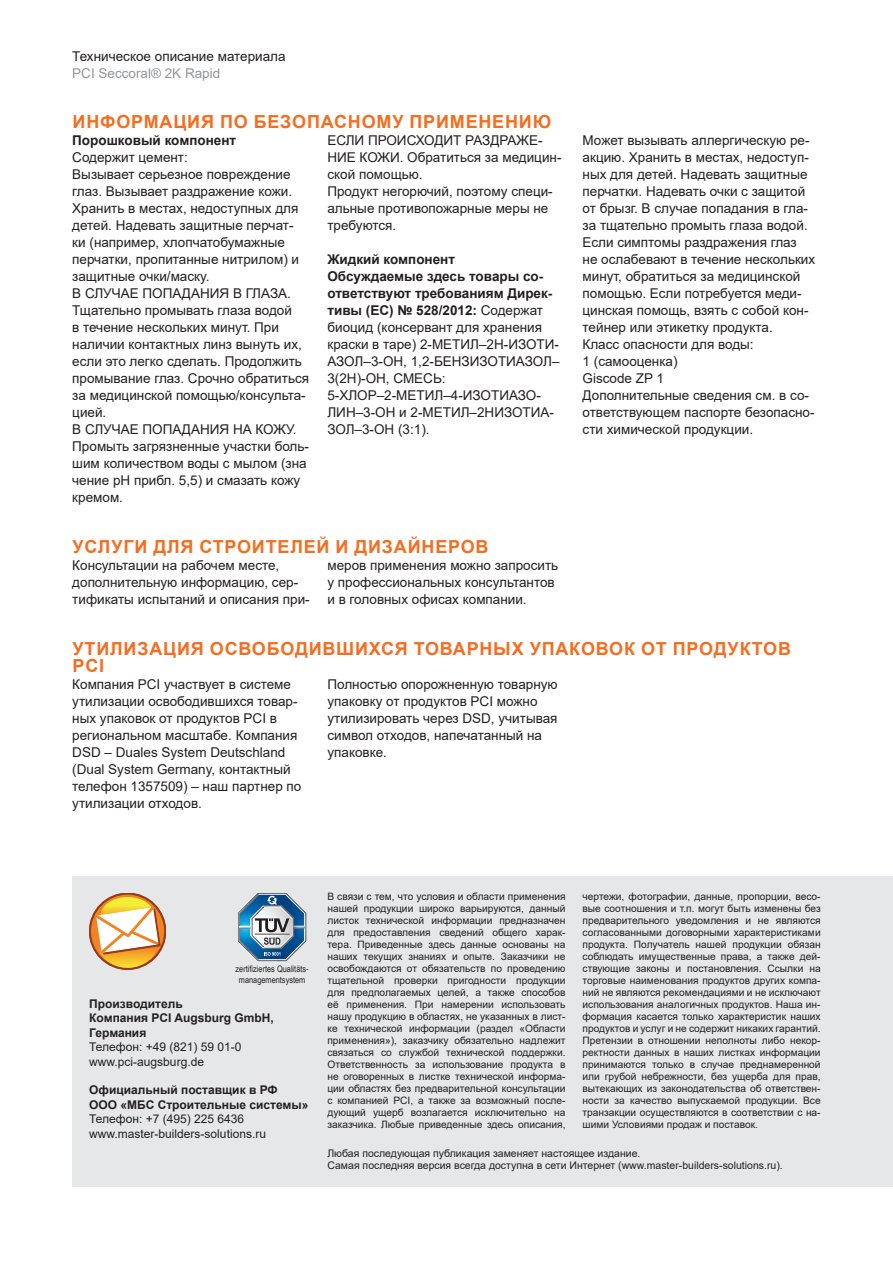
<style>
.page{position:relative;width:893px;height:1263px;background:#fff}
.page>*{position:absolute;margin:0;border:0;box-sizing:border-box;transform-origin:0 0}
.t1{font:700 18px/17px "Arial";letter-spacing:.045em;color:#f36e21}
.t2{font:13.5px/17px "Arial";color:#231f20}
.t3{font:13.5px "Arial";color:#939598}
.t4{font:700 13.5px "Arial";color:#231f20}
.t5{font:700 12px/14.4px "Arial";color:#231f20}
.t6{font:12px/14.4px "Arial";color:#231f20}
.t7{font:10.5px/12.6px "Arial";color:#231f20}
.t8{font:10.2px/12px "Arial";color:#231f20;text-align:justify}
.t9{font:9px/10.8px "Arial Narrow";color:#231f20;text-align:center}
.s1{font-weight:700}
</style>
<div class="page">
<div style="left:72px;top:876px;width:821px;height:310px;background:#e6e7e9"></div>
<svg style="left:89px;top:893px;width:77px;height:76px"></svg>
<svg style="left:238px;top:893px;width:68px;height:68px"></svg>
<p class="t2" style="left:72px;top:48px;width:215px">Техническое описание материала</p>
<p class="t3" style="left:72px;top:64px;width:150px">PCI Seccoral® 2K Rapid</p>
<h1 class="t1" style="left:73px;top:113px;width:480px">ИНФОРМАЦИЯ ПО БЕЗОПАСНОМУ ПРИМЕНЕНИЮ</h1>
<p class="t4" style="left:72px;top:130px;width:165px">Порошковый компонент</p>
<p class="t2" style="left:72px;top:148px;width:238px">Содержит цемент:<br>Вызывает серьезное повреждение глаз. Вызывает раздражение кожи.<br>Хранить в местах, недоступных для детей. Надевать защитные перчат&shy;ки (например, хлопчатобумажные перчатки, пропитанные нитрилом) и защитные очки/маску.<br>В СЛУЧАЕ ПОПАДАНИЯ В ГЛАЗА.<br>Тщательно промывать глаза водой<br>в течение нескольких минут. При наличии контактных линз вынуть их, если это легко сделать. Продолжить промывание глаз. Срочно обратиться за медицинской помощью/консульта&shy;цией.<br>В СЛУЧАЕ ПОПАДАНИЯ НА КОЖУ.<br>Промыть загрязненные участки боль&shy;шим количеством воды с мылом (зна чение pH прибл. 5,5) и смазать кожу кремом.</p>
<p class="t2" style="left:327px;top:131px;width:236px">ЕСЛИ ПРОИСХОДИТ РАЗДРАЖЕ-<br>НИЕ КОЖИ. Обратиться за медицин&shy;ской помощью.<br>Продукт негорючий, поэтому специ&shy;альные противопожарные меры не требуются.</p>
<p class="t2" style="left:327px;top:250px;width:234px"><span class="s1">Жидкий компонент<br>Обсуждаемые здесь товары со&shy;ответствуют требованиям Дирек&shy;тивы (EC) № 528/2012:</span> Содержат биоцид (консервант для хранения краски в таре) 2-МЕТИЛ–2H-ИЗОТИ-<br>АЗОЛ–3-ОН, 1,2-БЕНЗИЗОТИАЗОЛ–<br>3(2H)-ОН, СМЕСЬ:<br>5-ХЛОР–2-МЕТИЛ–4-ИЗОТИАЗО-<br>ЛИН–3-ОН и 2-МЕТИЛ–2HИЗОТИА-<br>ЗОЛ–3-ОН (3:1).</p>
<p class="t2" style="left:583px;top:131px;width:234px">Может вызывать аллергическую ре&shy;акцию. Хранить в местах, недоступ&shy;ных для детей. Надевать защитные перчатки. Надевать очки с защитой от брызг. В случае попадания в гла&shy;за тщательно промыть глаза водой.<br>Если симптомы раздражения глаз<br>не ослабевают в течение нескольких минут, обратиться за медицинской помощью. Если потребуется меди&shy;цинская помощь, взять с собой кон&shy;тейнер или этикетку продукта.<br>Класс опасности для воды:<br>1 (самооценка)<br>Giscode ZP 1<br>Дополнительные сведения см. в со&shy;ответствующем паспорте безопасно&shy;сти химической продукции.</p>
<h1 class="t1" style="left:73px;top:538px;width:417px">УСЛУГИ ДЛЯ СТРОИТЕЛЕЙ И ДИЗАЙНЕРОВ</h1>
<p class="t2" style="left:72px;top:556px;width:239px">Консультации на рабочем месте, дополнительную информацию, сер&shy;тификаты испытаний и описания при-</p>
<p class="t2" style="left:327px;top:556px;width:232px">меров применения можно запросить у профессиональных консультантов и в головных офисах компании.</p>
<h1 class="t1" style="left:73px;top:640px;width:720px">УТИЛИЗАЦИЯ ОСВОБОДИВШИХСЯ ТОВАРНЫХ УПАКОВОК ОТ ПРОДУКТОВ<br>PCI</h1>
<p class="t2" style="left:72px;top:676px;width:231px">Компания PCI участвует в системе утилизации освободившихся товар&shy;ных упаковок от продуктов PCI в региональном масштабе. Компания<br>DSD – Duales System Deutschland (Dual System Germany, контактный телефон 1357509) – наш партнер по утилизации отходов.</p>
<p class="t2" style="left:327px;top:676px;width:232px">Полностью опорожненную товарную упаковку от продуктов PCI можно утилизировать через DSD, учитывая символ отходов, напечатанный на упаковке.</p>
<p class="t9" style="left:236px;top:963px;width:74px">zertifiziertes Qualitäts&shy;managementsystem</p>
<p class="t5" style="left:89px;top:997px;width:186px">Производитель<br>Компания PCI Augsburg GmbH,<br>Германия</p>
<p class="t6" style="left:89px;top:1040px;width:154px">Телефон: +49 (821) 59 01-0 www.pci-augsburg.de</p>
<p class="t5" style="left:89px;top:1083px;width:221px">Официальный поставщик в РФ<br>ООО «МБС Строительные системы»</p>
<p class="t6" style="left:89px;top:1112px;width:178px">Телефон: +7 (495) 225 6436 www.master-builders-solutions.ru</p>
<p class="t8" style="left:327px;top:891px;width:240px">В связи с тем, что условия и области применения нашей продукции широко варьируются, данный листок технической информации предназначен для предоставления сведений общего харак&shy;тера. Приведенные здесь данные основаны на наших текущих знаниях и опыте. Заказчики не освобождаются от обязательств по проведению тщательной проверки пригодности продукции для предполагаемых целей, а также способов её применения. При намерении использовать нашу продукцию в областях, не указанных в лист&shy;ке технической информации (раздел «Области применения»), заказчику обязательно надлежит связаться со службой технической поддержки.<br>Ответственность за использование продукта в не оговоренных в листке технической информа&shy;ции областях без предварительной консультации с компанией PCI, а также за возможный после&shy;дующий ущерб возлагается исключительно на заказчика. Любые приведенные здесь описания,</p>
<p class="t8" style="left:583px;top:891px;width:240px">чертежи, фотографии, данные, пропорции, весо&shy;вые соотношения и т.п. могут быть изменены без предварительного уведомления и не являются согласованными договорными характеристиками продукта. Получатель нашей продукции обязан соблюдать имущественные права, а также дей&shy;ствующие законы и постановления. Ссылки на торговые наименования продуктов других компа&shy;ний не являются рекомендациями и не исключают использования аналогичных продуктов. Наша ин&shy;формация касается только характеристик наших продуктов и услуг и не содержит никаких гарантий.<br>Претензии в отношении неполноты либо некор&shy;ректности данных в наших листках информации принимаются только в случае преднамеренной или грубой небрежности, без ущерба для прав, вытекающих из законодательства об ответствен&shy;ности за качество выпускаемой продукции. Все транзакции осуществляются в соответствии с на&shy;шими Условиями продаж и поставок.</p>
<p class="t7" style="left:327px;top:1147px;width:457px">Любая последующая публикация заменяет настоящее издание.<br>Самая последняя версия всегда доступна в сети Интернет (www.master-builders-solutions.ru).</p>
</div>
